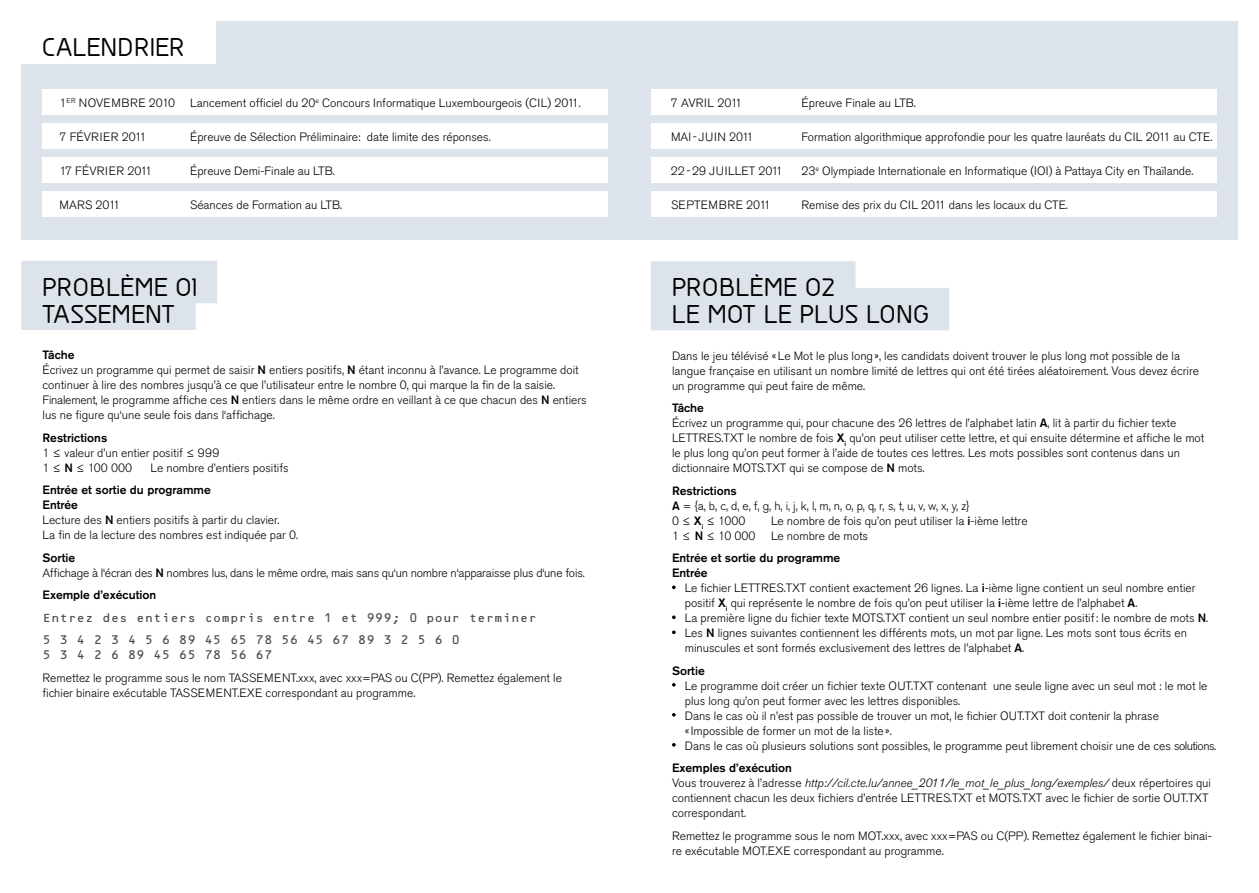
<style>
.page{position:relative;width:1259px;height:893px;background:#fff}
.page>*{position:absolute;margin:0;border:0;box-sizing:border-box;transform-origin:0 0}
.t1{font:700 24px/27px "Greyscale Basic";letter-spacing:.04em;color:#000}
.t2{font:300 12px/15px "Akzidenz Grotesk Pro";color:#000}
.t3{font:12px/22.5px "OCRB Alternate";letter-spacing:-.01em;color:#4b4b4d}
.t4{font:500 12px/15px "Akzidenz Grotesk Pro";color:#000}
.s1{font-weight:500}
.s2{font-style:italic}
</style>
<div class="page">
<div style="left:21px;top:21px;width:621px;height:219px;background:#dde3ea"></div>
<div style="left:0;top:0;width:215px;height:63px;background:#fff"></div>
<div style="left:43px;top:123px;width:565px;height:26px;background:#fff"></div>
<div style="left:43px;top:89px;width:565px;height:26px;background:#fff"></div>
<div style="left:43px;top:157px;width:565px;height:26px;background:#fff"></div>
<div style="left:43px;top:191px;width:565px;height:26px;background:#fff"></div>
<div style="left:21px;top:261px;width:196px;height:69px;background:#dde3ea"></div>
<div style="left:617px;top:21px;width:620px;height:219px;background:#dde3ea"></div>
<div style="left:651px;top:123px;width:565px;height:26px;background:#fff"></div>
<div style="left:651px;top:89px;width:565px;height:26px;background:#fff"></div>
<div style="left:651px;top:157px;width:565px;height:26px;background:#fff"></div>
<div style="left:651px;top:191px;width:565px;height:26px;background:#fff"></div>
<svg style="left:651px;top:261px;width:298px;height:69px;background:#e1e6ec"></svg>
<svg style="left:672px;top:683px;width:3px;height:4px"></svg>
<svg style="left:672px;top:713px;width:3px;height:4px"></svg>
<svg style="left:672px;top:743px;width:3px;height:4px"></svg>
<h1 class="t1" style="left:43px;top:33px;width:143px">CALENDRIER</h1>
<p class="t2" style="left:60px;top:95px;width:54px">1<sup>er</sup> novembre</p>
<p class="t2" style="left:149px;top:95px;width:433px">2010 Lancement officiel du 20<sup>e</sup> Concours Informatique Luxembourgeois (CIL) 2011.</p>
<p class="t2" style="left:60px;top:129px;width:40px">7 février</p>
<p class="t2" style="left:122px;top:129px;width:26px">2011</p>
<p class="t2" style="left:190px;top:129px;width:302px">Épreuve de Sélection Préliminaire: date limite des réponses.</p>
<p class="t2" style="left:60px;top:163px;width:45px">17 février</p>
<p class="t2" style="left:127px;top:163px;width:26px">2011</p>
<p class="t2" style="left:190px;top:163px;width:146px">Épreuve Demi-Finale au LTB.</p>
<p class="t2" style="left:60px;top:197px;width:9px">mars</p>
<p class="t2" style="left:96px;top:197px;width:26px">2011</p>
<p class="t2" style="left:190px;top:197px;width:153px">Séances de Formation au LTB.</p>
<h1 class="t1" style="left:43px;top:273px;width:157px">PROBLÈME O1<br>TASSEMENT</h1>
<p class="t2" style="left:43px;top:347px;width:546px"><span class="s1">Tâche<br></span>Écrivez un programme qui permet de saisir <span class="s1">N</span> entiers positifs, <span class="s1">N</span> étant inconnu à l’avance. Le programme doit continuer à lire des nombres jusqu’à ce que l’utilisateur entre le nombre 0, qui marque la fin de la saisie.<br>Finalement, le programme affiche ces <span class="s1">N</span> entiers dans le même ordre en veillant à ce que chacun des <span class="s1">N</span> entiers lus ne figure qu‘une seule fois dans l‘affichage.</p>
<p class="t4" style="left:43px;top:430px;width:66px">Restrictions</p>
<p class="t2" style="left:43px;top:445px;width:178px">1 ≤ valeur d’un entier positif ≤ 999<br>1 ≤ <span class="s1">N</span> ≤ 100 000</p>
<p class="t2" style="left:151px;top:460px;width:140px">Le nombre d’entiers positifs</p>
<p class="t2" style="left:43px;top:482px;width:257px"><span class="s1">Entrée et sortie du programme<br>Entrée<br></span>Lecture des <span class="s1">N</span> entiers positifs à partir du clavier.<br>La fin de la lecture des nombres est indiquée par 0.</p>
<p class="t2" style="left:43px;top:550px;width:543px"><span class="s1">Sortie<br></span>Affichage à l‘écran des <span class="s1">N</span> nombres lus, dans le même ordre, mais sans qu‘un nombre n‘apparaisse plus d‘une fois.</p>
<p class="t4" style="left:43px;top:587px;width:115px">Exemple d’exécution</p>
<p class="t3" style="left:43px;top:606px;width:496px">Entrez des entiers compris entre 1 et 999; 0 pour terminer<br>5 3 4 2 3 4 5 6 89 45 65 78 56 45 67 89 3 2 5 6 0</p>
<p class="t3" style="left:43px;top:644px;width:232px">5 3 4 2 6 89 45 65 78 56 67</p>
<p class="t2" style="left:43px;top:670px;width:521px">Remettez le programme sous le nom TASSEMENT.xxx, avec xxx=PAS ou C(PP). Remettez également le fichier binaire exécutable TASSEMENT.EXE correspondant au programme.</p>
<p class="t2" style="left:671px;top:95px;width:32px">7 avril</p>
<p class="t2" style="left:717px;top:95px;width:26px">2011</p>
<p class="t2" style="left:801px;top:95px;width:116px">Épreuve Finale au LTB.</p>
<p class="t2" style="left:671px;top:129px;width:6px">mai</p>
<p class="t2" style="left:693px;top:129px;width:11px">- juin</p>
<p class="t2" style="left:729px;top:129px;width:26px">2011</p>
<p class="t2" style="left:801px;top:129px;width:412px">Formation algorithmique approfondie pour les quatre lauréats du CIL 2011 au CTE.</p>
<p class="t2" style="left:671px;top:163px;width:46px">22-29 juillet</p>
<p class="t2" style="left:758px;top:163px;width:26px">2011</p>
<p class="t2" style="left:801px;top:163px;width:393px">23<sup>e</sup> Olympiade Internationale en Informatique (IOI) à Pattaya City en Thaïlande.</p>
<p class="t2" style="left:671px;top:197px;width:9px">septembre</p>
<p class="t2" style="left:746px;top:197px;width:26px">2011</p>
<p class="t2" style="left:801px;top:197px;width:268px">Remise des prix du CIL 2011 dans les locaux du CTE.</p>
<h1 class="t1" style="left:672px;top:273px;width:258px">PROBLÈME O2<br>LE MOT LE PLUS LONG</h1>
<p class="t2" style="left:672px;top:348px;width:528px">Dans le jeu télévisé «Le Mot le plus long», les candidats doivent trouver le plus long mot possible de la langue française en utilisant un nombre limité de lettres qui ont été tirées aléatoirement. Vous devez écrire un programme qui peut faire de même.</p>
<p class="t2" style="left:672px;top:400px;width:534px"><span class="s1">Tâche<br></span>Écrivez un programme qui, pour chacune des 26 lettres de l’alphabet latin <span class="s1">A</span>, lit à partir du fichier texte LETTRES.TXT le nombre de fois <span class="s1">X</span><sub>i</sub> qu’on peut utiliser cette lettre, et qui ensuite détermine et affiche le mot le plus long qu’on peut former à l’aide de toutes ces lettres. Les mots possibles sont contenus dans un dictionnaire MOTS.TXT qui se compose de <span class="s1">N</span> mots.</p>
<p class="t2" style="left:672px;top:483px;width:299px"><span class="s1">Restrictions<br>A</span> = {a, b, c, d, e, f, g, h, i, j, k, l, m, n, o, p, q, r, s, t, u, v, w, x, y, z}<br>0 ≤ <span class="s1">X</span><sub>i</sub> ≤ 1000</p>
<p class="t2" style="left:771px;top:513px;width:258px">Le nombre de fois qu’on peut utiliser la <span class="s1">i</span>-ième lettre</p>
<p class="t2" style="left:672px;top:528px;width:85px">1 ≤ <span class="s1">N</span> ≤ 10 000</p>
<p class="t2" style="left:771px;top:528px;width:99px">Le nombre de mots</p>
<p class="t4" style="left:672px;top:550px;width:170px">Entrée et sortie du programme<br>Entrée</p>
<p class="t2" style="left:685px;top:580px;width:525px">Le fichier LETTRES.TXT contient exactement 26 lignes. La <span class="s1">i</span>-ième ligne contient un seul nombre entier positif <span class="s1">X</span><sub>i</sub> qui représente le nombre de fois qu’on peut utiliser la <span class="s1">i</span>-ième lettre de l’alphabet <span class="s1">A</span>.<br>La première ligne du fichier texte MOTS.TXT contient un seul nombre entier positif: le nombre de mots <span class="s1">N</span>.<br>Les <span class="s1">N</span> lignes suivantes contiennent les différents mots, un mot par ligne. Les mots sont tous écrits en minuscules et sont formés exclusivement des lettres de l’alphabet <span class="s1">A</span>.</p>
<p class="t4" style="left:672px;top:663px;width:34px">Sortie</p>
<p class="t2" style="left:685px;top:678px;width:533px">Le programme doit créer un fichier texte OUT.TXT contenant une seule ligne avec un seul mot : le mot le plus long qu’on peut former avec les lettres disponibles.<br>Dans le cas où il n’est pas possible de trouver un mot, le fichier OUT.TXT doit contenir la phrase «Impossible de former un mot de la liste».<br>Dans le cas où plusieurs solutions sont possibles, le programme peut librement choisir une de ces solutions.</p>
<p class="t2" style="left:672px;top:760px;width:540px"><span class="s1">Exemples d’exécution<br></span>Vous trouverez à l’adresse <span class="s2">http://cil.cte.lu/annee_2011/le_mot_le_plus_long/exemples/</span> deux répertoires qui contiennent chacun les deux fichiers d’entrée LETTRES.TXT et MOTS.TXT avec le fichier de sortie OUT.TXT correspondant.</p>
<p class="t2" style="left:672px;top:828px;width:541px">Remettez le programme sous le nom MOT.xxx, avec xxx=PAS ou C(PP). Remettez également le fichier binai&shy;re exécutable MOT.EXE correspondant au programme.</p>
</div>
